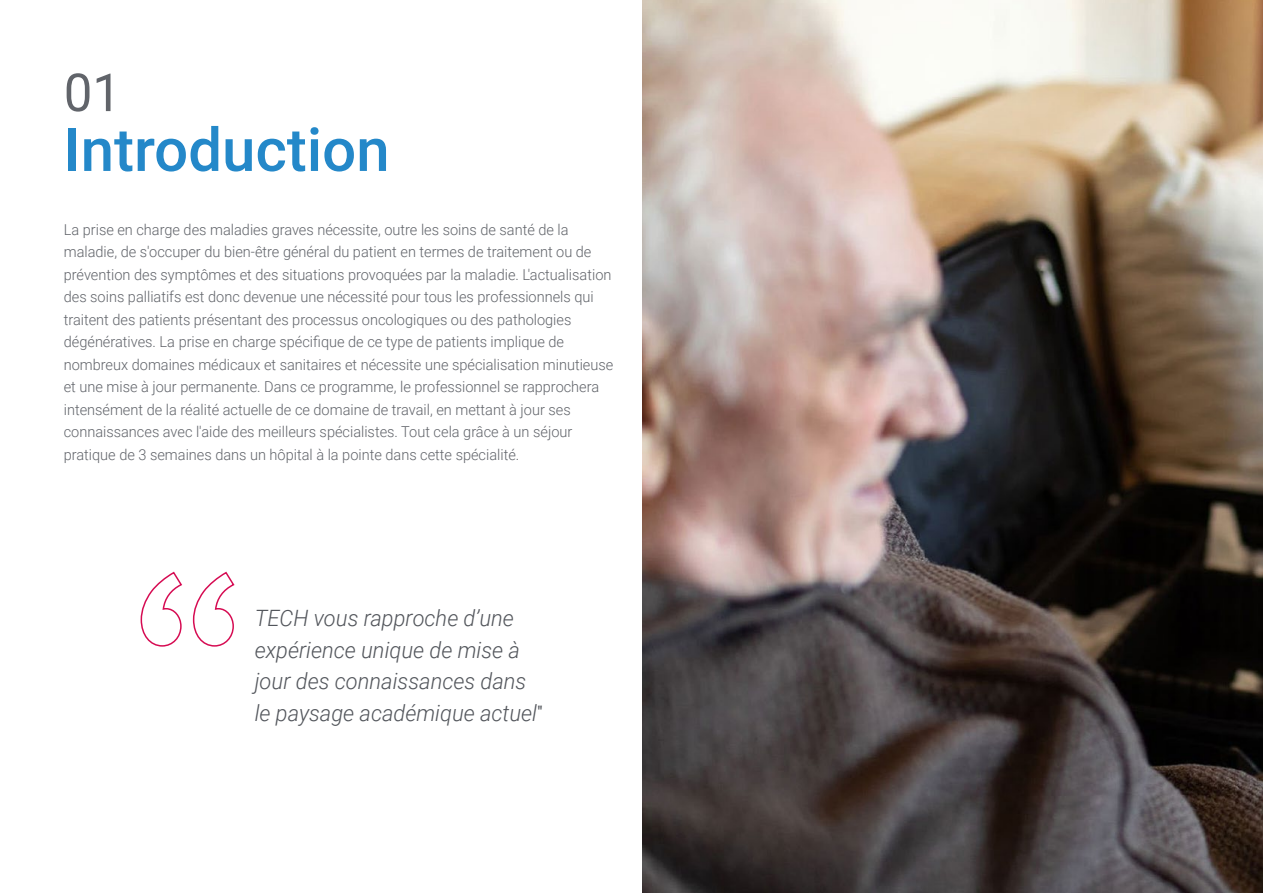
<style>
.page{position:relative;width:1263px;height:893px;background:#fff}
.page>*{position:absolute;margin:0;border:0;box-sizing:border-box;transform-origin:0 0}
.t1{font:500 60px "Roboto";color:#2488c9}
.t2{font:52.5px "Roboto";color:#61646a}
.t3{font:italic 300 22.5px/31.5px "Roboto";color:#52555b}
.t4{font:300 15px/22.5px "Roboto";color:#61646a}
.s1{font-family:"Karma";font-style:normal}
</style>
<div class="page">
<svg style="left:140px;top:571px;width:95px;height:76px"></svg>
<img style="left:642px;top:0;width:621px;height:893px">
<h2 class="t2" style="left:64px;top:56px;width:59px">01</h2>
<h1 class="t1" style="left:64px;top:108px;width:327px">Introduction</h1>
<p class="t4" style="left:64px;top:217px;width:551px">La prise en charge des maladies graves nécessite, outre les soins de santé de la maladie, de s'occuper du bien-être général du patient en termes de traitement ou de prévention des symptômes et des situations provoquées par la maladie. L'actualisation des soins palliatifs est donc devenue une nécessité pour tous les professionnels qui traitent des patients présentant des processus oncologiques ou des pathologies dégénératives. La prise en charge spécifique de ce type de patients implique de nombreux domaines médicaux et sanitaires et nécessite une spécialisation minutieuse et une mise à jour permanente. Dans ce programme, le professionnel se rapprochera intensément de la réalité actuelle de ce domaine de travail, en mettant à jour ses connaissances avec l'aide des meilleurs spécialistes. Tout cela grâce à un séjour pratique de 3 semaines dans un hôpital à la pointe dans cette spécialité.</p>
<h3 class="t3" style="left:255px;top:602px;width:290px">TECH vous rapproche d’une expérience unique de mise à jour des connaissances dans le paysage académique actuel<span class="s1">"</span></h3>
</div>
